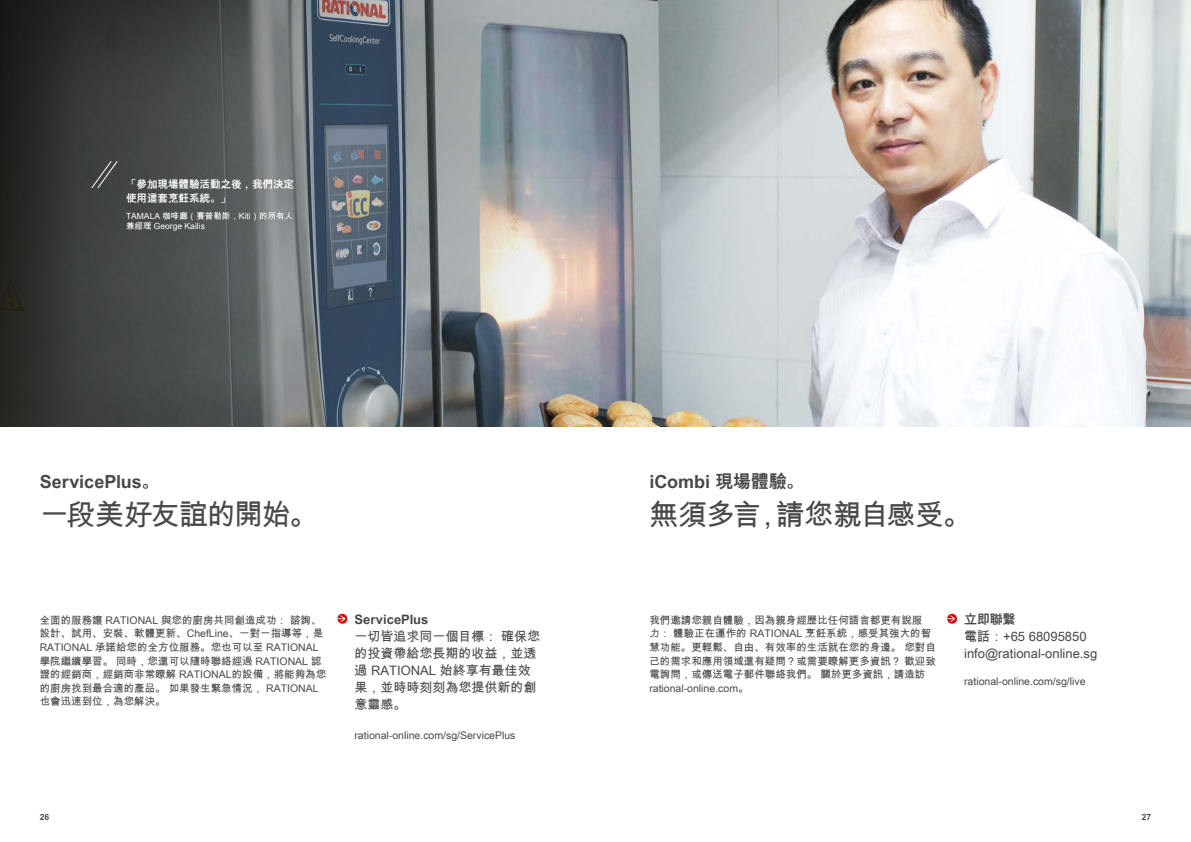
<style>
.page{position:relative;width:1191px;height:842px;background:#fff}
.page>*{position:absolute;margin:0;border:0;box-sizing:border-box;transform-origin:0 0}
.t1{font:29px "Arial Unicode MS";letter-spacing:-.03em;color:#484847}
.t2{font:700 18px "Arial Unicode MS";color:#484847}
.t3{font:13px/17px "Arial Unicode MS";color:#484847}
.t4{font:700 13px "Arial Unicode MS";color:#484847}
.t5{font:10.5px/13.6px "Arial Unicode MS";color:#484847}
.t6{font:700 10.5px/13.6px "Arial Unicode MS";color:#fff}
.t7{font:8.5px/10.2px "Arial Unicode MS";color:#fff}
.t8{font:700 8.5px "Arial Unicode MS";color:#484847}
</style>
<div class="page">
<img style="left:801px;top:0;width:390px;height:426px">
<svg style="left:0;top:0;width:801px;height:426px;background:#777c7f"></svg>
<svg style="left:337px;top:614px;width:10px;height:10px"></svg>
<svg style="left:947px;top:614px;width:10px;height:10px"></svg>
<svg style="left:91px;top:160px;width:27px;height:29px"></svg>
<p class="t6" style="left:126px;top:178px;width:169px">「參加現場體驗活動之後，我們決定使用這套烹飪系統。」</p>
<p class="t7" style="left:126px;top:211px;width:169px">TAMALA 咖啡廳（賽普勒斯，Kiti）的所有人兼經理 George Kailis</p>
<h2 class="t2" style="left:40px;top:468px;width:121px">ServicePlus。</h2>
<h1 class="t1" style="left:40px;top:494px;width:280px">一段美好友誼的開始。</h1>
<p class="t5" style="left:40px;top:613px;width:288px">全面的服務讓 RATIONAL 與您的廚房共同創造成功： 諮詢、設計、試用、安裝、軟體更新、ChefLine、一對一指導等，是<br>RATIONAL 承諾給您的全方位服務。您也可以至 RATIONAL學院繼續學習。 同時，您還可以隨時聯絡經過 RATIONAL 認證的經銷商，經銷商非常瞭解 RATIONAL的設備，將能夠為您的廚房找到最合適的產品。 如果發生緊急情況， RATIONAL也會迅速到位，為您解決。</p>
<p class="t4" style="left:354px;top:609px;width:76px">ServicePlus</p>
<p class="t3" style="left:354px;top:627px;width:187px">一切皆追求同一個目標： 確保您的投資帶給您長期的收益，並透過 RATIONAL 始終享有最佳效果，並時時刻刻為您提供新的創意靈感。</p>
<p class="t5" style="left:354px;top:729px;width:163px">rational-online.com/sg/ServicePlus</p>
<h2 class="t2" style="left:649px;top:468px;width:156px">iCombi 現場體驗。</h2>
<h1 class="t1" style="left:649px;top:494px;width:324px">無須多言，請您親自感受。</h1>
<p class="t5" style="left:649px;top:613px;width:288px">我們邀請您親自體驗，因為親身經歷比任何語言都更有說服<br>力： 體驗正在運作的 RATIONAL 烹飪系統，感受其強大的智慧功能。更輕鬆、自由、有效率的生活就在您的身邊。 您對自己的需求和應用領域還有疑問？或需要瞭解更多資訊？ 歡迎致電詢問，或傳送電子郵件聯絡我們。 關於更多資訊，請造訪rational-online.com。</p>
<p class="t4" style="left:964px;top:609px;width:53px">立即聯繫</p>
<p class="t3" style="left:964px;top:627px;width:135px">電話：+65 68095850 info@rational-online.sg</p>
<p class="t5" style="left:964px;top:674px;width:123px">rational-online.com/sg/live</p>
<p class="t8" style="left:40px;top:811px;width:11px">26</p>
<p class="t8" style="left:1141px;top:811px;width:11px">27</p>
</div>
